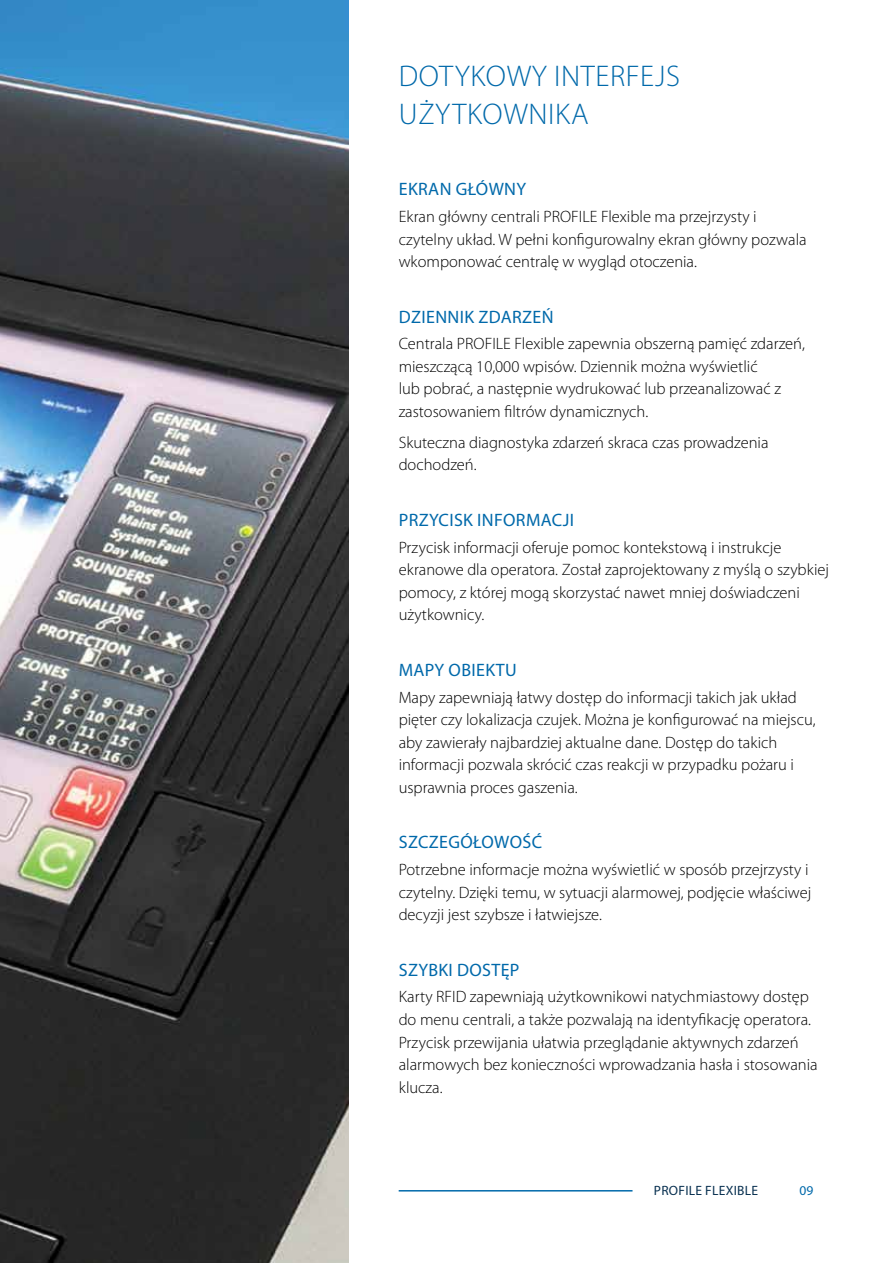
<style>
.page{position:relative;width:893px;height:1263px;background:#fff}
.page>*{position:absolute;margin:0;border:0;box-sizing:border-box;transform-origin:0 0}
.t1{font:300 30px/37.5px "Myriad Pro";letter-spacing:.02em;color:#0069aa}
.t2{font:18px "Myriad Pro";letter-spacing:.02em;color:#0069aa}
.t3{font:300 16.5px/22.5px "Myriad Pro";color:#000}
.t4{font:13.5px "Myriad Pro";letter-spacing:.02em;color:#083050}
.t5{font:13.5px "Myriad Pro";color:#0069aa}
</style>
<div class="page">
<img style="left:0;top:0;width:348px;height:1263px">
<hr style="left:399px;top:1190px;width:233px;height:1px;background:#0069aa">
<h1 class="t1" style="left:399px;top:58px;width:283px">DOTYKOWY INTERFEJS<br>UŻYTKOWNIKA</h1>
<p class="t2" style="left:399px;top:178px;width:129px">EKRAN GŁÓWNY</p>
<p class="t3" style="left:399px;top:206px;width:409px">Ekran główny centrali PROFILE Flexible ma przejrzysty i czytelny układ. W pełni konfigurowalny ekran główny pozwala wkomponować centralę w wygląd otoczenia.</p>
<p class="t2" style="left:399px;top:306px;width:156px">DZIENNIK ZDARZEŃ</p>
<p class="t3" style="left:399px;top:333px;width:408px">Centrala PROFILE Flexible zapewnia obszerną pamięć zdarzeń, mieszczącą 10,000 wpisów. Dziennik można wyświetlić<br>lub pobrać, a następnie wydrukować lub przeanalizować z zastosowaniem filtrów dynamicznych.</p>
<p class="t3" style="left:399px;top:431px;width:371px">Skuteczna diagnostyka zdarzeń skraca czas prowadzenia dochodzeń.</p>
<p class="t2" style="left:399px;top:509px;width:177px">PRZYCISK INFORMACJI</p>
<p class="t3" style="left:399px;top:536px;width:432px">Przycisk informacji oferuje pomoc kontekstową i instrukcje ekranowe dla operatora. Został zaprojektowany z myślą o szybkiej pomocy, z której mogą skorzystać nawet mniej doświadczeni użytkownicy.</p>
<p class="t2" style="left:399px;top:659px;width:119px">MAPY OBIEKTU</p>
<p class="t3" style="left:399px;top:686px;width:418px">Mapy zapewniają łatwy dostęp do informacji takich jak układ pięter czy lokalizacja czujek. Można je konfigurować na miejscu, aby zawierały najbardziej aktualne dane. Dostęp do takich informacji pozwala skrócić czas reakcji w przypadku pożaru i usprawnia proces gaszenia.</p>
<p class="t2" style="left:399px;top:831px;width:145px">SZCZEGÓŁOWOŚĆ</p>
<p class="t3" style="left:399px;top:859px;width:414px">Potrzebne informacje można wyświetlić w sposób przejrzysty i czytelny. Dzięki temu, w sytuacji alarmowej, podjęcie właściwej decyzji jest szybsze i łatwiejsze.</p>
<p class="t2" style="left:399px;top:958px;width:122px">SZYBKI DOSTĘP</p>
<p class="t3" style="left:399px;top:986px;width:420px">Karty RFID zapewniają użytkownikowi natychmiastowy dostęp do menu centrali, a także pozwalają na identyfikację operatora.<br>Przycisk przewijania ułatwia przeglądanie aktywnych zdarzeń alarmowych bez konieczności wprowadzania hasła i stosowania klucza.</p>
<p class="t4" style="left:654px;top:1182px;width:106px">PROFILE FLEXIBLE</p>
<p class="t5" style="left:799px;top:1182px;width:15px">09</p>
</div>
